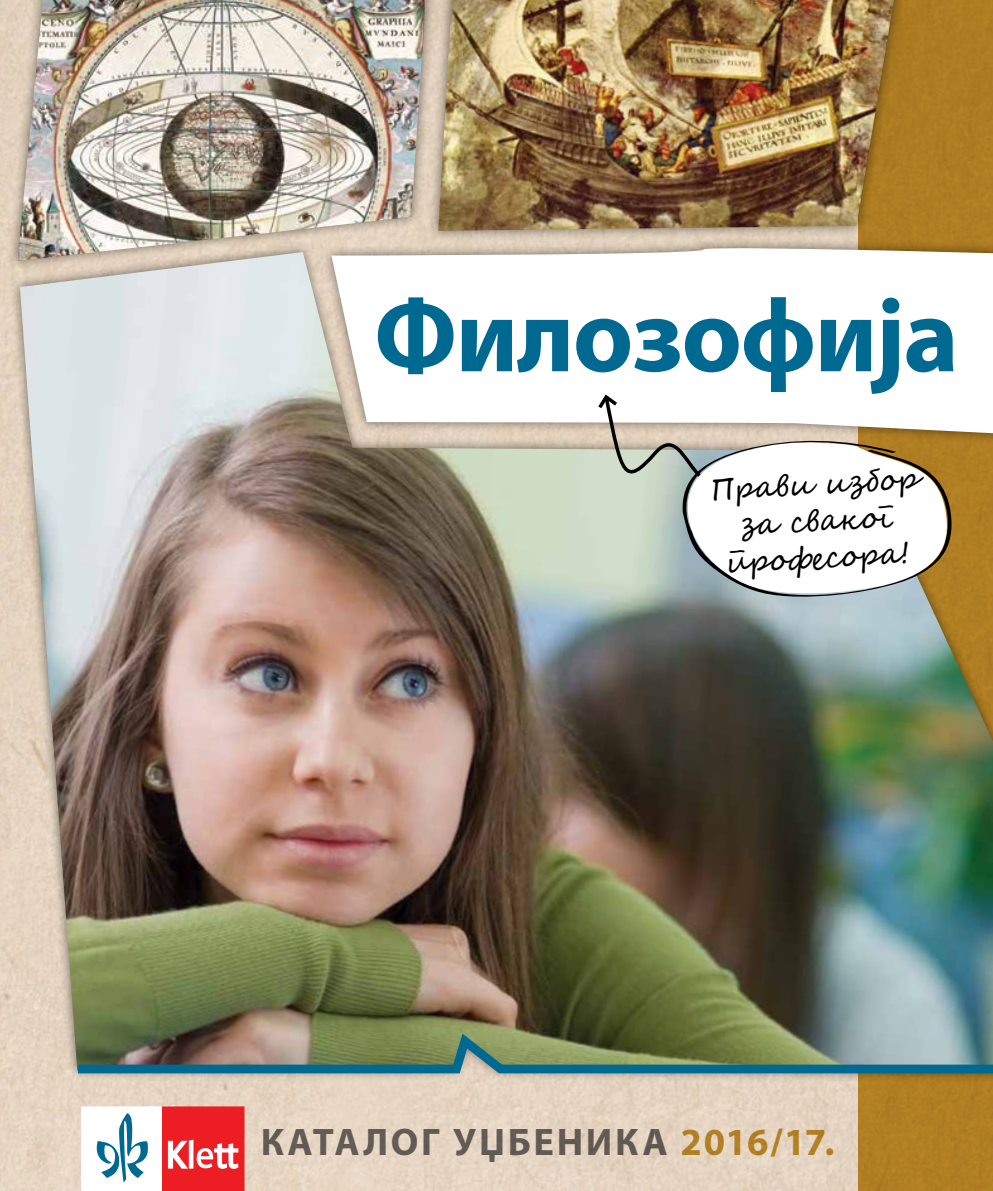
<style>
.page{position:relative;width:993px;height:1191px;background:#fff}
.page>*{position:absolute;margin:0;border:0;box-sizing:border-box;transform-origin:0 0}
.t1{font:700 105px "Myriad Pro";letter-spacing:-.015em;color:#006991}
.t2{font:700 38.5px "Myriad Pro";letter-spacing:.07em;color:#6d6e71}
.t3{font:30.8px/36.9px "Segoe Script";color:#000;text-align:center}
.s1{color:#c6992f}
</style>
<div class="page">
<img style="left:0;top:0;width:857px;height:1191px">
<div style="left:857px;top:0;width:135px;height:1191px;background:#af7d22"></div>
<img style="left:20px;top:271px;width:972px;height:801px">
<div style="left:427px;top:0;width:480px;height:241px;background:#000;opacity:.5"></div>
<img style="left:438px;top:0;width:455px;height:231px">
<img style="left:69px;top:1026px;width:923px;height:51px">
<div style="left:7px;top:0;width:430px;height:271px;background:#000;opacity:.5"></div>
<img style="left:17px;top:0;width:408px;height:261px">
<div style="left:321px;top:237px;width:671px;height:215px;background:#000;opacity:.5"></div>
<svg style="left:331px;top:244px;width:661px;height:198px"></svg>
<svg style="left:594px;top:392px;width:357px;height:207px"></svg>
<svg style="left:81px;top:1105px;width:163px;height:86px"></svg>
<h1 class="t1" style="left:374px;top:267px;width:586px">Филозофија</h1>
<p class="t3" style="left:709px;top:471px;width:209px;rotate:-3deg">Прави избор за свакоī ūрофесора!</p>
<p class="t2" style="left:260px;top:1116px;width:575px">КАТАЛОГ УЏБЕНИКА <span class="s1">2016/17.</span></p>
</div>
